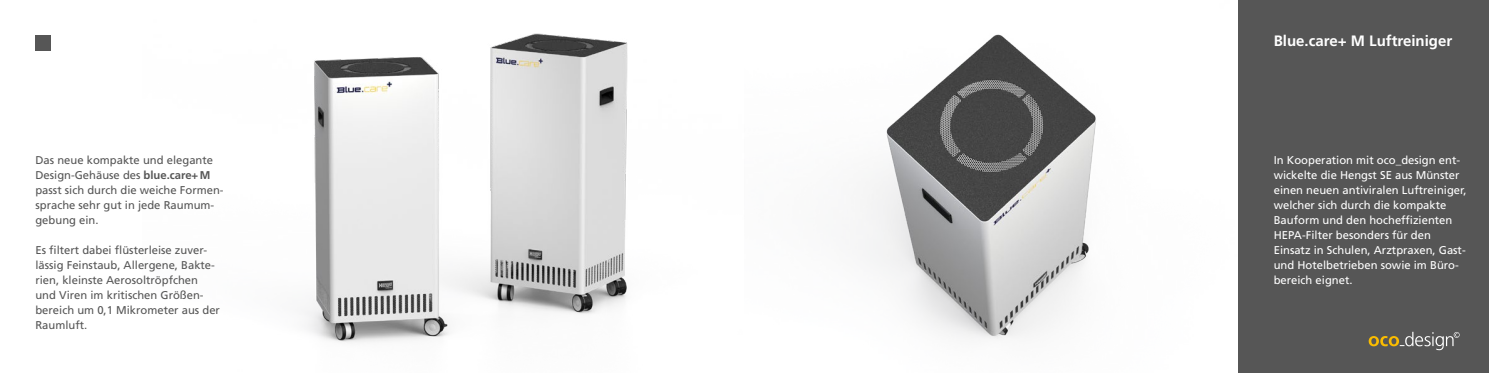
<style>
.page{position:relative;width:1489px;height:373px;background:#fff}
.page>*{position:absolute;margin:0;border:0;box-sizing:border-box;transform-origin:0 0}
.t1{font:700 15px "Frutiger LT Std";color:#fff}
.t2{font:11.25px/15px "Frutiger LT Std";color:#565656}
.t3{font:11.25px/15px "Frutiger LT Std";color:#fff}
.s1{font-weight:700}
</style>
<div class="page">
<img style="left:305px;top:33px;width:791px;height:310px">
<div style="left:1238px;top:0;width:250px;height:372px;background:#565656"></div>
<div style="left:35px;top:35px;width:15px;height:15px;background:#565656"></div>
<svg style="left:1368px;top:331px;width:91px;height:18px"></svg>
<p class="t2" style="left:35px;top:152px;width:190px">Das neue kompakte und elegante<br>Design-Gehäuse des <span class="s1">blue.care+M </span>passt sich durch die weiche Formen&shy;sprache sehr gut in jede Raumum&shy;gebung ein.</p>
<p class="t2" style="left:35px;top:242px;width:186px">Es filtert dabei flüsterleise zuver&shy;lässig Feinstaub, Allergene, Bakte&shy;rien, kleinste Aerosoltröpfchen und Viren im kritischen Größen&shy;bereich um 0,1 Mikrometer aus der<br>Raumluft.</p>
<h1 class="t1" style="left:1273px;top:32px;width:180px">Blue.care+ M Luftreiniger</h1>
<p class="t3" style="left:1273px;top:152px;width:194px">In Kooperation mit oco_design ent&shy;wickelte die Hengst SE aus Münster einen neuen antiviralen Luftreiniger, welcher sich durch die kompakte<br>Bauform und den hocheffizienten<br>HEPA-Filter besonders für den<br>Einsatz in Schulen, Arztpraxen, Gast&shy;und Hotelbetrieben sowie im Büro&shy;bereich eignet.</p>
</div>
